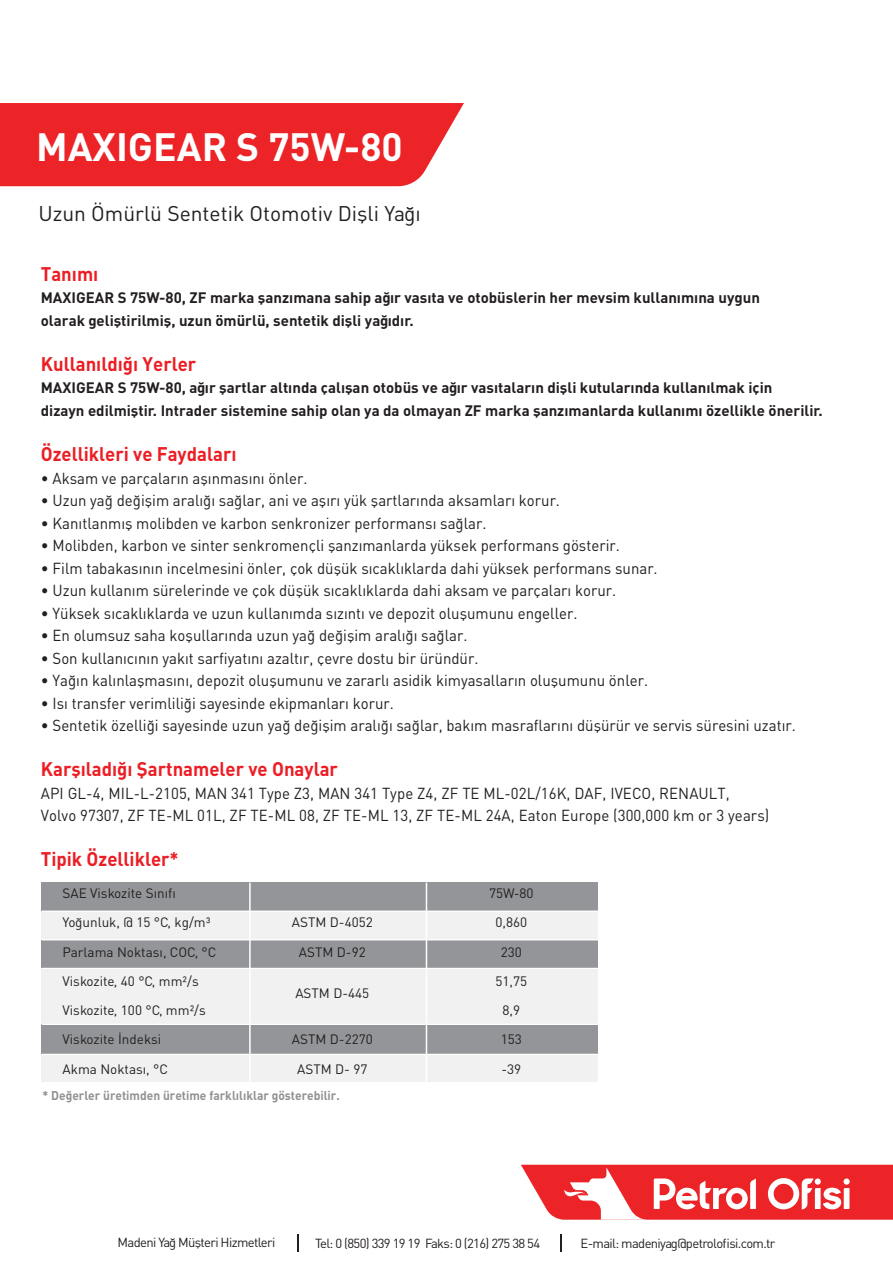
<style>
.page{position:relative;width:893px;height:1263px;background:#fff}
.page>*{position:absolute;margin:0;border:0;box-sizing:border-box;transform-origin:0 0}
.t1{font:39px "DINT Bold Tr";color:#fff}
.t2{font:21px "DIN Tr";color:#231f20}
.t3{font:19.5px "DINT Bold Tr";color:#ed1d24;scale:.95 1}
.t4{font:15.75px/22.5px "DIN Tr";color:#231f20;scale:.95 1}
.t5{font:15px/22.5px "DINT Bold Tr";color:#231f20}
.t6{font:13.5px "DIN Tr";color:#231f20}
.t7{font:13.05px "DIN Tr";letter-spacing:-.05em;color:#231f20}
.t8{font:12.6px "DINT Bold Tr";color:#929191;scale:.95 1}
</style>
<div class="page">
<div style="left:42px;top:882px;width:556px;height:29px;background:#939598"></div>
<div style="left:42px;top:911px;width:556px;height:29px;background:#f1f1f2"></div>
<div style="left:42px;top:940px;width:556px;height:29px;background:#939598"></div>
<div style="left:42px;top:968px;width:556px;height:56px;background:#f1f1f2"></div>
<div style="left:42px;top:1025px;width:556px;height:30px;background:#939598"></div>
<div style="left:42px;top:1054px;width:556px;height:29px;background:#f1f1f2"></div>
<hr style="left:249px;top:882px;width:2px;height:201px;background:#fff">
<hr style="left:42px;top:910px;width:556px;height:2px;background:#fff">
<hr style="left:42px;top:939px;width:556px;height:1px;background:#fff">
<hr style="left:42px;top:968px;width:556px;height:1px;background:#fff">
<hr style="left:42px;top:1054px;width:556px;height:1px;background:#fff">
<hr style="left:42px;top:1082px;width:556px;height:1px;background:#fff">
<hr style="left:426px;top:882px;width:1px;height:200px;background:#fff">
<svg style="left:297px;top:1234px;width:1px;height:18px"></svg>
<svg style="left:560px;top:1234px;width:2px;height:18px"></svg>
<div style="left:0;top:103px;width:464px;height:83px;background:#ec2427"></div>
<svg style="left:521px;top:1165px;width:372px;height:55px"></svg>
<h1 class="t1" style="left:36px;top:121px;width:368px">MAXIGEAR S 75W-80</h1>
<h2 class="t2" style="left:38px;top:200px;width:384px">Uzun Ömürlü Sentetik Otomotiv Dişli Yağı</h2>
<p class="t3" style="left:41px;top:261px;width:62px">Tanımı</p>
<p class="t5" style="left:41px;top:286px;width:721px">MAXIGEAR S 75W-80, ZF marka şanzımana sahip ağır vasıta ve otobüslerin her mevsim kullanımına uygun olarak geliştirilmiş, uzun ömürlü, sentetik dişli yağıdır.</p>
<p class="t3" style="left:41px;top:351px;width:165px">Kullanıldığı Yerler</p>
<p class="t5" style="left:41px;top:376px;width:783px">MAXIGEAR S 75W-80, ağır şartlar altında çalışan otobüs ve ağır vasıtaların dişli kutularında kullanılmak için<br>dizayn edilmiştir. Intrader sistemine sahip olan ya da olmayan ZF marka şanzımanlarda kullanımı özellikle önerilir.</p>
<p class="t3" style="left:41px;top:441px;width:207px">Özellikleri ve Faydaları</p>
<p class="t4" style="left:41px;top:466px;width:282px">• Aksam ve parçaların aşınmasını önler.</p>
<p class="t4" style="left:41px;top:489px;width:548px">• Uzun yağ değişim aralığı sağlar, ani ve aşırı yük şartlarında aksamları korur.</p>
<p class="t4" style="left:41px;top:511px;width:471px">• Kanıtlanmış molibden ve karbon senkronizer performansı sağlar.</p>
<p class="t4" style="left:41px;top:534px;width:611px">• Molibden, karbon ve sinter senkromençli şanzımanlarda yüksek performans gösterir.</p>
<p class="t4" style="left:41px;top:556px;width:651px">• Film tabakasının incelmesini önler, çok düşük sıcaklıklarda dahi yüksek performans sunar.</p>
<p class="t4" style="left:41px;top:579px;width:607px">• Uzun kullanım sürelerinde ve çok düşük sıcaklıklarda dahi aksam ve parçaları korur.</p>
<p class="t4" style="left:41px;top:601px;width:566px">• Yüksek sıcaklıklarda ve uzun kullanımda sızıntı ve depozit oluşumunu engeller.</p>
<p class="t4" style="left:41px;top:624px;width:451px">• En olumsuz saha koşullarında uzun yağ değişim aralığı sağlar.</p>
<p class="t4" style="left:41px;top:646px;width:462px">• Son kullanıcının yakıt sarfiyatını azaltır, çevre dostu bir üründür.</p>
<p class="t4" style="left:41px;top:669px;width:641px">• Yağın kalınlaşmasını, depozit oluşumunu ve zararlı asidik kimyasalların oluşumunu önler.</p>
<p class="t4" style="left:41px;top:691px;width:373px">• Isı transfer verimliliği sayesinde ekipmanları korur.</p>
<p class="t4" style="left:41px;top:714px;width:796px">• Sentetik özelliği sayesinde uzun yağ değişim aralığı sağlar, bakım masraflarını düşürür ve servis süresini uzatır.</p>
<p class="t3" style="left:41px;top:756px;width:314px">Karşıladığı Şartnameler ve Onaylar</p>
<p class="t4" style="left:41px;top:781px;width:768px">API GL-4, MIL-L-2105, MAN 341 Type Z3, MAN 341 Type Z4, ZF TE ML-02L/16K, DAF, IVECO, RENAULT,<br>Volvo 97307, ZF TE-ML 01L, ZF TE-ML 08, ZF TE-ML 13, ZF TE-ML 24A, Eaton Europe (300,000 km or 3 years)</p>
<p class="t3" style="left:41px;top:846px;width:147px">Tipik Özellikler*</p>
<p class="t6" style="left:63px;top:885px;width:115px">SAE Viskozite Sınıfı</p>
<p class="t6" style="left:489px;top:885px;width:46px">75W-80</p>
<p class="t6" style="left:63px;top:914px;width:149px">Yoğunluk, @ 15 °C, kg/m³</p>
<p class="t6" style="left:292px;top:914px;width:82px">ASTM D-4052</p>
<p class="t6" style="left:496px;top:914px;width:33px">0,860</p>
<p class="t6" style="left:63px;top:943px;width:155px">Parlama Noktası, COC, °C</p>
<p class="t6" style="left:299px;top:943px;width:68px">ASTM D-92</p>
<p class="t6" style="left:501px;top:943px;width:23px">230</p>
<p class="t6" style="left:63px;top:972px;width:138px">Viskozite, 40 °C, mm²/s</p>
<p class="t6" style="left:295px;top:984px;width:75px">ASTM D-445</p>
<p class="t6" style="left:495px;top:972px;width:33px">51,75</p>
<p class="t6" style="left:63px;top:1002px;width:145px">Viskozite, 100 °C, mm²/s</p>
<p class="t6" style="left:503px;top:1002px;width:19px">8,9</p>
<p class="t6" style="left:63px;top:1031px;width:100px">Viskozite İndeksi</p>
<p class="t6" style="left:292px;top:1031px;width:82px">ASTM D-2270</p>
<p class="t6" style="left:501px;top:1031px;width:23px">153</p>
<p class="t6" style="left:63px;top:1060px;width:107px">Akma Noktası, °C</p>
<p class="t6" style="left:297px;top:1060px;width:72px">ASTM D- 97</p>
<p class="t6" style="left:501px;top:1060px;width:21px">-39</p>
<p class="t8" style="left:43px;top:1087px;width:314px">* Değerler üretimden üretime farklılıklar gösterebilir.</p>
<p class="t7" style="left:118px;top:1234px;width:159px">Madeni Yağ Müşteri Hizmetleri</p>
<p class="t7" style="left:315px;top:1235px;width:226px">Tel: 0 (850) 339 19 19 Faks: 0 (216) 275 38 54</p>
<p class="t7" style="left:580px;top:1235px;width:196px">E-mail: madeniyag@petrolofisi.com.tr</p>
</div>
